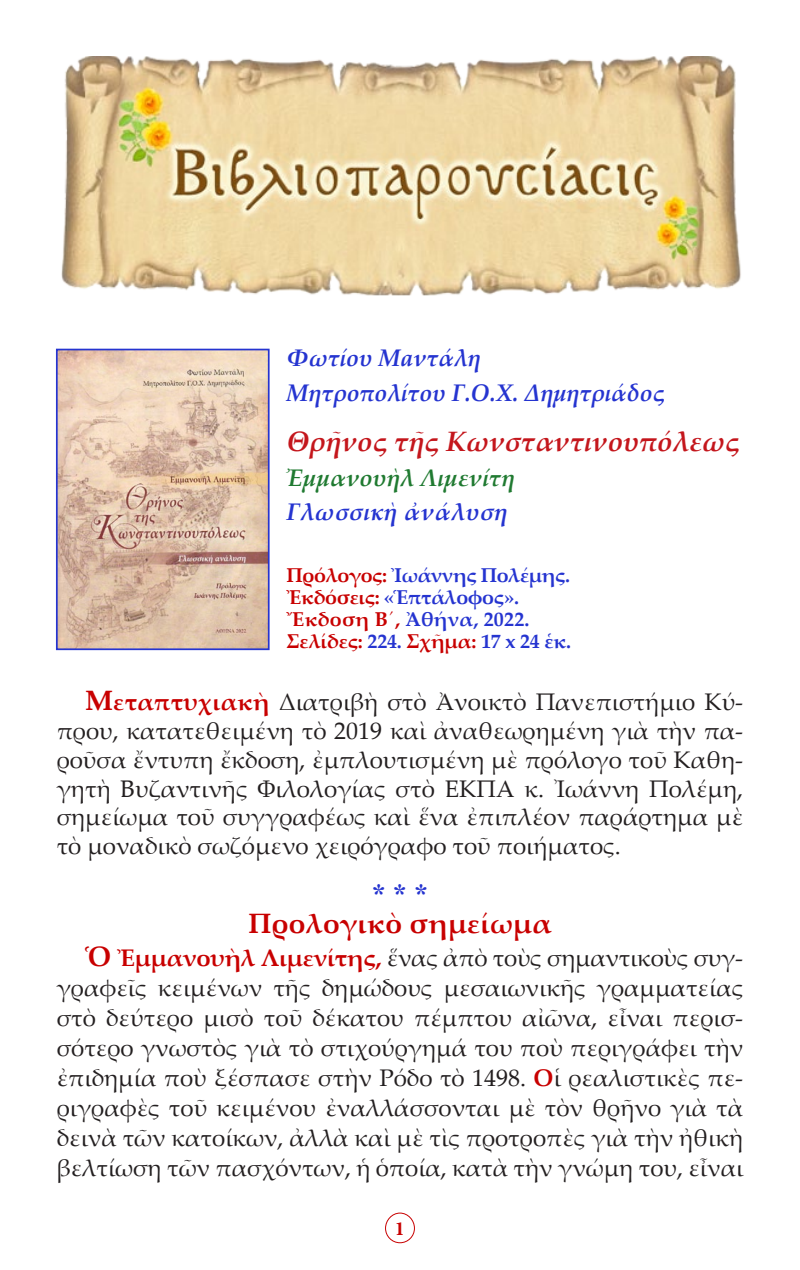
<style>
.page{position:relative;width:800px;height:1270px;background:#fff}
.page>*{position:absolute;margin:0;border:0;box-sizing:border-box;transform-origin:0 0}
.t1{font:italic 700 28px "Palatino Linotype";color:#c4161c}
.t2{font:700 28px "Palatino Linotype";letter-spacing:.01em;color:#c80000}
.t3{font:28px "CTOS New Times Bold Test 1";color:#2534d0}
.t4{font:24px/30px "Palatino Linotype";color:#231f20;text-align:justify}
.t5{font:italic 700 24px "Palatino Linotype";color:#2534d0}
.t6{font:italic 700 24px "Palatino Linotype";color:#207a31}
.t7{font:italic 700 24px "Palatino Linotype";letter-spacing:.02em;color:#2534d0}
.t8{font:700 20px "Palatino Linotype";letter-spacing:-.02em;color:#2534d0}
.t9{font:700 20px "Palatino Linotype";letter-spacing:-.01em;color:#c80000}
.t10{font:700 20px "Palatino Linotype";letter-spacing:.01em;color:#2534d0}
.t11{font:700 20px "Minion Pro";color:#c80000}
.s1{color:#c80000}
.s2{color:#2534d0}
.s3{font-weight:700;font-size:28px;color:#c80000}
.s4{font-weight:700;color:#c80000}
</style>
<div class="page">
<div style="left:385px;top:1213px;width:30px;height:30px;border:1px solid #c80000;border-radius:50%"></div>
<img style="left:61px;top:57px;width:680px;height:239px">
<img style="left:59px;top:352px;width:208px;height:295px">
<div style="left:56px;top:349px;width:214px;height:301px;border:2px solid #2534d0"></div>
<p class="t5" style="left:287px;top:341px;width:196px">Φωτίου Μaντάλη</p>
<p class="t5" style="left:287px;top:375px;width:380px">Μητροπολίτου Γ.Ο.Χ. Δημητριάδος</p>
<p class="t1" style="left:287px;top:422px;width:454px">Θρῆνος τῆς Κωνσταντινουπόλεως</p>
<p class="t6" style="left:287px;top:461px;width:230px">Ἐμμανουὴλ Λιμενίτη</p>
<p class="t7" style="left:287px;top:495px;width:223px">Γλωσσικὴ ἀνάλυση</p>
<p class="t8" style="left:287px;top:561px;width:285px"><span class="s1">Πρόλογος:</span> Ἰωάννης Πολέμης.</p>
<p class="t8" style="left:287px;top:583px;width:234px"><span class="s1">Ἐκδόσεις:</span> «Ἑπτάλοφος».</p>
<p class="t10" style="left:287px;top:605px;width:244px"><span class="s1">Ἔκδοση Β´,</span> Ἀθήνα, 2022.</p>
<p class="t9" style="left:287px;top:627px;width:286px">Σελίδες: <span class="s2">224.</span> Σχῆμα: <span class="s2">17 x 24 ἑκ.</span></p>
<p class="t4" style="left:57px;top:687px;width:688px;line-height:28.8px;text-indent:28px"><span class="s3">Μ</span><span class="s4">εταπτυχιακὴ</span> Διατριβὴ στὸ Ἀνοικτὸ Πανεπιστήμιο Κύ&shy;πρου, κατατεθειμένη τὸ 2019 καὶ ἀναθεωρημένη γιὰ τὴν πα&shy;ροῦσα ἔντυπη ἔκδοση, ἐμπλουτισμένη μὲ πρόλογο τοῦ Καθη&shy;γητὴ Βυζαντινῆς Φιλολογίας στὸ ΕΚΠΑ κ. Ἰωάννη Πολέμη, σημείωμα τοῦ συγγραφέως καὶ ἕνα ἐπιπλέον παράρτημα μὲ τὸ μοναδικὸ σωζόμενο χειρόγραφο τοῦ ποιήματος.</p>
<p class="t3" style="left:372px;top:878px;width:57px">* * *</p>
<p class="t2" style="left:248px;top:903px;width:304px">Προλογικὸ σημείωμα</p>
<p class="t4" style="left:57px;top:942px;width:688px;text-indent:28px"><span class="s3">Ὁ</span> <span class="s4">Ἐμμανουὴλ Λιμενίτης,</span> ἕνας ἀπὸ τοὺς σημαντικοὺς συγ&shy;γραφεῖς κειμένων τῆς δημώδους μεσαιωνικῆς γραμματείας στὸ δεύτερο μισὸ τοῦ δέκατου πέμπτου αἰῶνα, εἶναι περισ&shy;σότερο γνωστὸς γιὰ τὸ στιχούργημά του ποὺ περιγράφει τὴν ἐπιδημία ποὺ ξέσπασε στὴν Ρόδο τὸ 1498. <span class="s4">Ο</span>ἱ ρεαλιστικὲς πε&shy;ριγραφὲς τοῦ κειμένου ἐναλλάσσονται μὲ τὸν θρῆνο γιὰ τὰ δεινὰ τῶν κατοίκων, ἀλλὰ καὶ μὲ τὶς προτροπὲς γιὰ τὴν ἠθικὴ βελτίωση τῶν πασχόντων, ἡ ὁποία, κατὰ τὴν γνώμη του, εἶναι</p>
<p class="t11" style="left:395px;top:1214px;width:11px">1</p>
</div>
